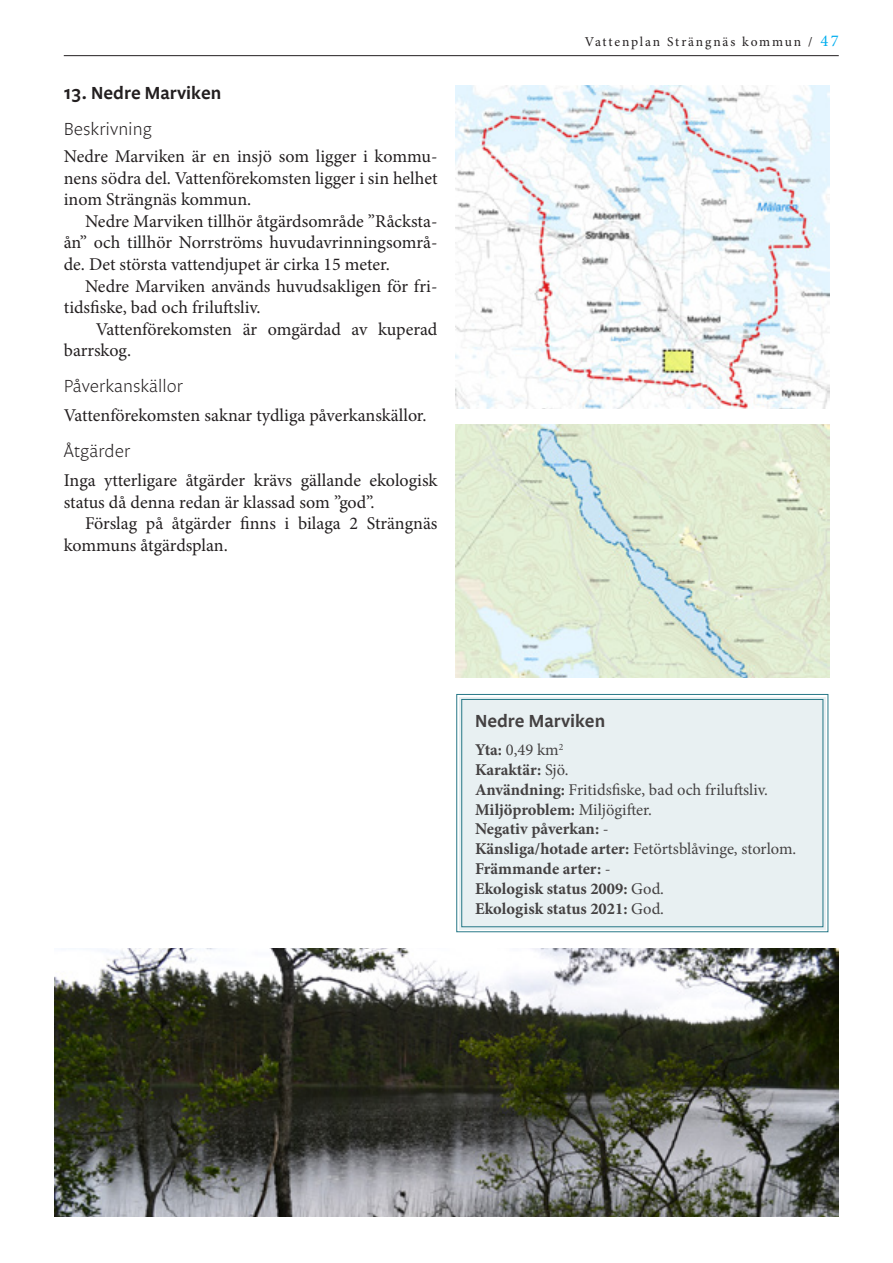
<style>
.page{position:relative;width:893px;height:1263px;background:#fff}
.page>*{position:absolute;margin:0;border:0;box-sizing:border-box;transform-origin:0 0}
.Brödtext_2{font:18px/21.6px "Minion Pro";letter-spacing:-.005em;color:#231f20}
.Brödtext_1{font:18px/21.6px "Minion Pro";letter-spacing:-.005em;color:#231f20;text-align:justify}
.Underrubrik_bilagor{font:300 18px "Legato OT";color:#231f20}
.Rubrik_2{font:600 18px "Legato OT";color:#231f20}
.t1{font:700 16.5px/19.8px "Minion Pro";color:#231f20}
.t2{font:13.5px "Minion Pro";letter-spacing:.135em;color:#231f20}
.s1{font-size:16.5px;color:#00aeef}
.s2{font-weight:400}
</style>
<div class="page">
<hr style="left:64px;top:55px;width:775px;height:1px;background:#231f20">
<img style="left:54px;top:948px;width:785px;height:268px">
<img style="left:455px;top:425px;width:374px;height:253px">
<img style="left:455px;top:85px;width:374px;height:323px">
<div style="left:456px;top:694px;width:373px;height:239px;background:#e8f0f2"></div>
<div style="left:461px;top:699px;width:362px;height:228px;border:1px solid #006072"></div>
<p class="Rubrik_2" style="left:64px;top:82px;width:159px">13. Nedre Marviken</p>
<p class="Underrubrik_bilagor" style="left:64px;top:119px;width:90px">Beskrivning</p>
<p class="Brödtext_1" style="left:64px;top:146px;width:375px">Nedre Marviken är en insjö som ligger i kommu&shy;nens södra del. Vattenförekomsten ligger i sin helhet inom Strängnäs kommun.</p>
<p class="Brödtext_2" style="left:64px;top:210px;width:375px;text-align:justify;text-indent:21px">Nedre Marviken tillhör åtgärdsområde ”Råcksta&shy;ån” och tillhör Norrströms huvudavrinningsområ&shy;de. Det största vattendjupet är cirka 15 meter.</p>
<p class="Brödtext_2" style="left:64px;top:275px;width:375px;text-indent:21px">Nedre Marviken används huvudsakligen för fri&shy;tidsfiske, bad och friluftsliv.</p>
<p class="Brödtext_2" style="left:64px;top:318px;width:375px;text-indent:32px">Vattenförekomsten är omgärdad av kuperad barrskog.</p>
<p class="Underrubrik_bilagor" style="left:64px;top:376px;width:121px">Påverkanskällor</p>
<p class="Brödtext_1" style="left:64px;top:405px;width:364px">Vattenförekomsten saknar tydliga påverkanskällor.</p>
<p class="Underrubrik_bilagor" style="left:64px;top:441px;width:68px">Åtgärder</p>
<p class="Brödtext_1" style="left:64px;top:470px;width:375px">Inga ytterligare åtgärder krävs gällande ekologisk status då denna redan är klassad som ”god”.</p>
<p class="Brödtext_2" style="left:64px;top:513px;width:375px;text-indent:21px">Förslag på åtgärder finns i bilaga 2 Strängnäs kommuns åtgärdsplan.</p>
<p class="t2" style="left:585px;top:33px;width:255px">Vattenplan Strängnäs kommun / <span class="s1">47</span></p>
<p class="Rubrik_2" style="left:475px;top:710px;width:132px">Nedre Marviken</p>
<p class="t1" style="left:475px;top:740px;width:323px">Yta: <span class="s2">0,49 km</span><sup>2<br></sup>Karaktär: <span class="s2">Sjö.<br></span>Användning: <span class="s2">Fritidsfiske, bad och friluftsliv.<br></span>Miljöproblem: <span class="s2">Miljögifter.<br></span>Negativ påverkan: <span class="s2">-<br></span>Känsliga/hotade arter: <span class="s2">Fetörtsblåvinge, storlom.<br></span>Främmande arter: <span class="s2">-<br></span>Ekologisk status 2009: <span class="s2">God.<br></span>Ekologisk status 2021: <span class="s2">God.</span></p>
</div>
